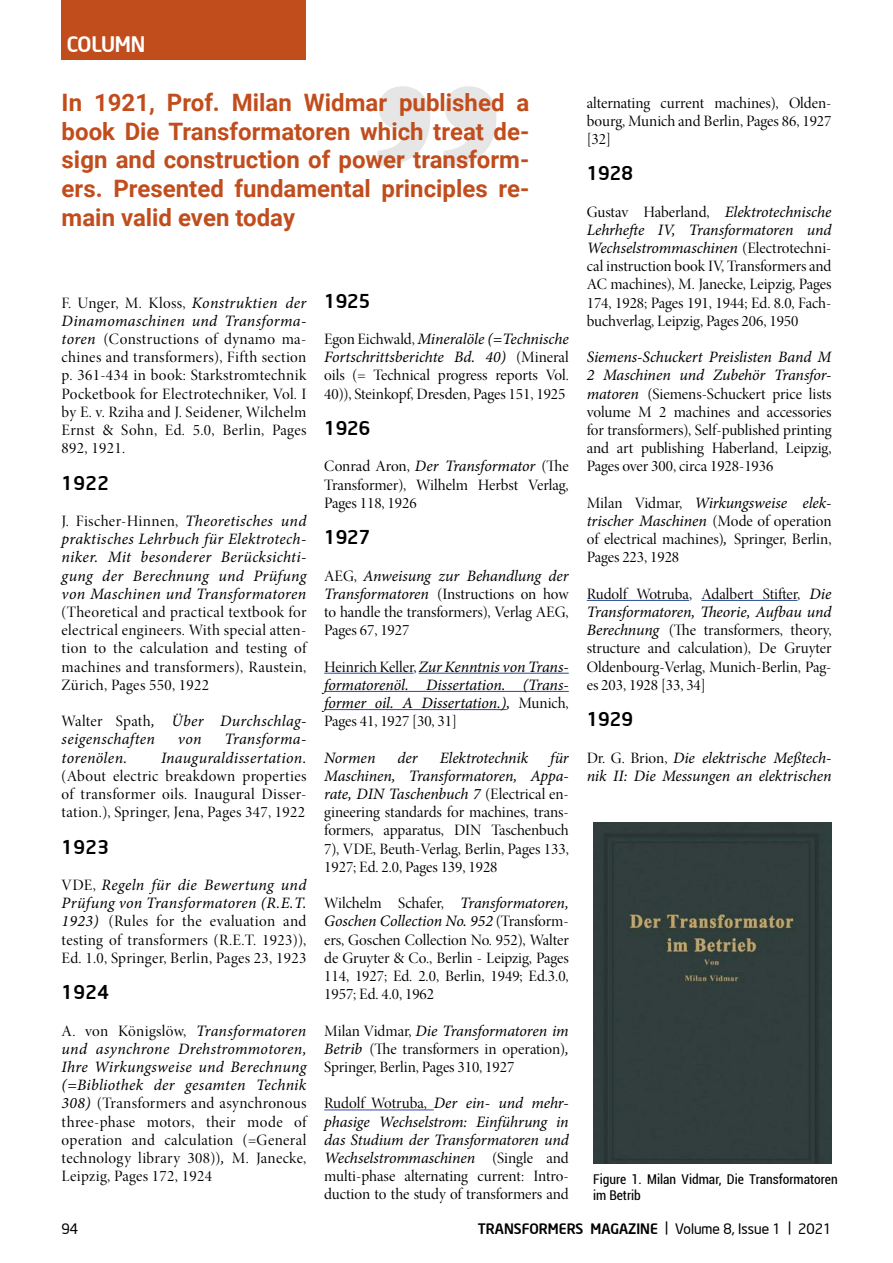
<style>
.page{position:relative;width:893px;height:1263px;background:#fff}
.page>*{position:absolute;margin:0;border:0;box-sizing:border-box;transform-origin:0 0}
.t1{font:700 24px/28.8px "Roboto";color:#c14d1d;text-align:justify}
.t2{font:500 21px "Neo Sans Intel";letter-spacing:-.01em;color:#fff}
.t3{font:500 18.75px "Neo Sans Intel";color:#000}
.t4{font:15.9px/18.1px "Minion Pro Disp";color:#000;text-align:justify}
.t5{font:italic 15.9px/18.1px "Minion Pro";color:#000;text-align:justify}
.t6{font:15.9px "Minion Pro Disp";letter-spacing:.02em;color:#000}
.t7{font:italic 15.9px/18.1px "Minion Pro";letter-spacing:.025em;color:#000}
.t8{font:15.9px "Minion Pro Disp";letter-spacing:.025em;color:#000}
.t9{font:italic 15.9px "Minion Pro";letter-spacing:.02em;color:#000}
.t10{font:500 14.25px "Neo Sans Intel";color:#000}
.t11{font:14.25px "Neo Sans Intel";color:#000}
.t12{font:condensed 13.5px/16.5px "Roboto";color:#000}
.s1{font-family:"Minion Pro Disp";font-style:normal}
.s2{font-family:"Minion Pro";font-style:italic}
.s3{font-weight:400}
</style>
<div class="page">
<img style="left:593px;top:822px;width:238px;height:341px">
<hr style="left:587px;top:600px;width:102px;height:1px;background:#2a4b9b">
<hr style="left:701px;top:600px;width:96px;height:1px;background:#2a4b9b">
<svg style="left:377px;top:86px;width:119px;height:80px"></svg>
<hr style="left:324px;top:673px;width:89px;height:1px;background:#2a4b9b">
<hr style="left:419px;top:673px;width:150px;height:1px;background:#2a4b9b">
<hr style="left:324px;top:691px;width:245px;height:1px;background:#2a4b9b">
<hr style="left:324px;top:709px;width:182px;height:1px;background:#2a4b9b">
<hr style="left:324px;top:1109px;width:110px;height:1px;background:#2a4b9b">
<div style="left:62px;top:0;width:244px;height:60px;background:#c14d1d"></div>
<h2 class="t2" style="left:67px;top:31px;width:80px">COLUMN</h2>
<h1 class="t1" style="left:62px;top:87px;width:469px">In 1921, Prof. Milan Widmar published a book Die Transformatoren which treat de&shy;sign and construction of power transform&shy;ers. Presented fundamental principles re&shy;main valid even today</h1>
<p class="t4" style="left:587px;top:94px;width:246px">alternating current machines), Olden&shy;bourg, Munich and Berlin, Pages 86, 1927 [32]</p>
<p class="t3" style="left:587px;top:162px;width:48px">1928</p>
<p class="t5" style="left:587px;top:202px;width:246px"><span class="s1">Gustav Haberland,</span> Elektrotechnische Lehrhefte IV, Transformatoren und Wechselstrommaschinen <span class="s1">(Electrotechni-</span></p>
<p class="t4" style="left:587px;top:257px;width:246px">cal instruction book IV, Transformers and AC machines), M. Janecke, Leipzig, Pages 174, 1928; Pages 191, 1944; Ed. 8.0, Fach&shy;buchverlag, Leipzig, Pages 206, 1950</p>
<p class="t5" style="left:587px;top:348px;width:246px">Siemens-Schuckert Preislisten Band M<br>2 Maschinen und Zubehör Transfor-</p>
<p class="t4" style="left:587px;top:385px;width:246px"><span class="s2">matoren</span> (Siemens-Schuckert price lists volume M 2 machines and accessories for transformers), Self-published printing and art publishing Haberland, Leipzig, Pages over 300, circa 1928-1936</p>
<p class="t5" style="left:587px;top:494px;width:246px"><span class="s1">Milan Vidmar,</span> Wirkungsweise elek&shy;trischer Maschinen <span class="s1">(Mode of operation</span></p>
<p class="t4" style="left:587px;top:530px;width:246px">of electrical machines)<span class="s2">,</span> Springer, Berlin,<br>Pages 223, 1928</p>
<p class="t4" style="left:587px;top:585px;width:246px">Rudolf Wotruba, Adalbert Stifter, <span class="s2">Die</span></p>
<p class="t5" style="left:587px;top:603px;width:246px">Transformatoren, Theorie, Aufbau und</p>
<p class="t4" style="left:587px;top:621px;width:246px"><span class="s2">Berechnung</span> (The transformers, theory, structure and calculation), De Gruyter Oldenbourg-Verlag, Munich-Berlin, Pag&shy;es 203, 1928 [33, 34]</p>
<p class="t3" style="left:587px;top:707px;width:48px">1929</p>
<p class="t5" style="left:587px;top:748px;width:246px"><span class="s1">Dr. G. Brion,</span> Die elektrische Meßtech&shy;nik II: Die Messungen an elektrischen</p>
<p class="t3" style="left:324px;top:289px;width:48px">1925</p>
<p class="t5" style="left:324px;top:330px;width:246px"><span class="s1">Egon Eichwald,</span> Mineralöle (=Technische<br>Fortschrittsberichte Bd. 40) <span class="s1">(Mineral</span></p>
<p class="t4" style="left:324px;top:367px;width:246px">oils (= Technical progress reports Vol.<br>40)), Steinkopf, Dresden, Pages 151, 1925</p>
<p class="t3" style="left:324px;top:416px;width:48px">1926</p>
<p class="t5" style="left:324px;top:457px;width:246px"><span class="s1">Conrad Aron,</span> Der Transformator <span class="s1">(The</span></p>
<p class="t4" style="left:324px;top:476px;width:246px">Transformer), Wilhelm Herbst Verlag,<br>Pages 118, 1926</p>
<p class="t3" style="left:324px;top:525px;width:48px">1927</p>
<p class="t5" style="left:324px;top:566px;width:246px"><span class="s1">AEG,</span> Anweisung zur Behandlung der</p>
<p class="t4" style="left:324px;top:585px;width:246px"><span class="s2">Transformatoren</span> (Instructions on how to handle the transformers), Verlag AEG, Pages 67, 1927</p>
<p class="t5" style="left:324px;top:657px;width:246px"><span class="s1">Heinrich Keller,</span> Zur Kenntnis von Trans&shy;formatorenöl. Dissertation. (Trans&shy;former oil. A Dissertation.), <span class="s1">Munich,</span></p>
<p class="t4" style="left:324px;top:712px;width:134px">Pages 41, 1927 [30, 31]</p>
<p class="t5" style="left:324px;top:748px;width:53px">Normen</p>
<p class="t5" style="left:397px;top:748px;width:22px">der</p>
<p class="t5" style="left:440px;top:748px;width:90px">Elektrotechnik</p>
<p class="t6" style="left:62px;top:293px;width:246px">F. Unger, M. Kloss, <span class="s2">Konstruktien der</span></p>
<p class="t9" style="left:62px;top:310px;width:246px">Dinamomaschinen und Transforma-</p>
<p class="t4" style="left:62px;top:330px;width:246px"><span class="s2">toren</span> (Constructions of dynamo ma&shy;chines and transformers), Fifth section p. 361-434 in book: Starkstromtechnik Pocketbook for Electrotechniker, Vol. I by E. v. Rziha and J. Seidener, Wilchelm Ernst &amp; Sohn, Ed. 5.0, Berlin, Pages 892, 1921.</p>
<p class="t3" style="left:62px;top:471px;width:49px">1922</p>
<p class="t8" style="left:62px;top:511px;width:246px">J. Fischer-Hinnen, <span class="s2">Theoretisches und</span></p>
<p class="t5" style="left:62px;top:530px;width:246px">praktisches Lehrbuch für Elektrotech&shy;niker. Mit besonderer Berücksichti&shy;gung der Berechnung und Prüfung von Maschinen und Transformatoren</p>
<p class="t4" style="left:62px;top:603px;width:246px">(Theoretical and practical textbook for electrical engineers. With special atten&shy;tion to the calculation and testing of machines and transformers), Raustein, Zürich, Pages 550, 1922</p>
<p class="t7" style="left:62px;top:712px;width:246px"><span class="s1">Walter Spath</span>, Über Durchschlag&shy;seigenschaften</p>
<p class="t5" style="left:178px;top:730px;width:25px">von</p>
<p class="t5" style="left:224px;top:730px;width:84px">Transforma-</p>
<p class="t5" style="left:324px;top:748px;width:246px;text-indent:226px">für Maschinen, Transformatoren, Appa&shy;rate, DIN Taschenbuch 7 <span class="s1">(Electrical en-</span></p>
<p class="t4" style="left:324px;top:803px;width:246px">gineering standards for machines, trans&shy;formers, apparatus, DIN Taschenbuch 7), VDE, Beuth-Verlag, Berlin, Pages 133, 1927; Ed. 2.0, Pages 139, 1928</p>
<p class="t4" style="left:324px;top:894px;width:246px">Wilchelm Schafer, <span class="s2">Transformatoren,</span></p>
<p class="t5" style="left:324px;top:912px;width:246px">Goschen Collection No. 952 <span class="s1">(Transform-</span></p>
<p class="t4" style="left:324px;top:931px;width:246px">ers, Goschen Collection No. 952), Walter de Gruyter &amp; Co., Berlin - Leipzig, Pages 114, 1927; Ed. 2.0, Berlin, 1949; Ed.3.0, 1957; Ed. 4.0, 1962</p>
<p class="t5" style="left:324px;top:1021px;width:246px"><span class="s1">Milan Vidmar,</span> Die Transformatoren im</p>
<p class="t4" style="left:324px;top:1040px;width:246px"><span class="s2">Betrib</span> (The transformers in operation)<span class="s2">,<br></span>Springer, Berlin, Pages 310, 1927</p>
<p class="t5" style="left:324px;top:1094px;width:246px"><span class="s1">Rudolf Wotruba,</span> Der ein- und mehr&shy;phasige Wechselstrom: Einführung in das Studium der Transformatoren und Wechselstrommaschinen <span class="s1">(Single and</span></p>
<p class="t4" style="left:324px;top:1167px;width:246px">multi-phase alternating current: Intro&shy;duction to the study of transformers and</p>
<p class="t12" style="left:593px;top:1170px;width:246px">Figure 1. Milan Vidmar, Die Transformatoren im Betrib</p>
<p class="t5" style="left:62px;top:748px;width:67px">torenölen.</p>
<p class="t5" style="left:161px;top:748px;width:147px">Inauguraldissertation.</p>
<p class="t4" style="left:62px;top:767px;width:246px">(About electric breakdown properties of transformer oils. Inaugural Disser&shy;tation.), Springer, Jena, Pages 347, 1922</p>
<p class="t3" style="left:62px;top:835px;width:49px">1923</p>
<p class="t5" style="left:62px;top:876px;width:246px"><span class="s1">VDE,</span> Regeln für die Bewertung und<br>Prüfung von Transformatoren (R.E.T.</p>
<p class="t4" style="left:62px;top:912px;width:246px"><span class="s2">1923)</span> (Rules for the evaluation and testing of transformers (R.E.T. 1923)), Ed. 1.0, Springer, Berlin, Pages 23, 1923</p>
<p class="t3" style="left:62px;top:980px;width:49px">1924</p>
<p class="t6" style="left:62px;top:1021px;width:246px">A. von Königslöw, <span class="s2">Transformatoren</span></p>
<p class="t5" style="left:62px;top:1039px;width:246px">und asynchrone Drehstrommotoren, Ihre Wirkungsweise und Berechnung (=Bibliothek der gesamten Technik</p>
<p class="t4" style="left:62px;top:1094px;width:246px"><span class="s2">308)</span> (Transformers and asynchronous three-phase motors, their mode of operation and calculation (=General technology library 308))<span class="s2">,</span> M. Janecke, Leipzig, Pages 172, 1924</p>
<p class="t11" style="left:61px;top:1220px;width:18px">94</p>
<p class="t10" style="left:478px;top:1220px;width:355px">TRANSFORMERS MAGAZINE <span class="s3">| Volume 8, Issue 1 | 2021</span></p>
</div>
